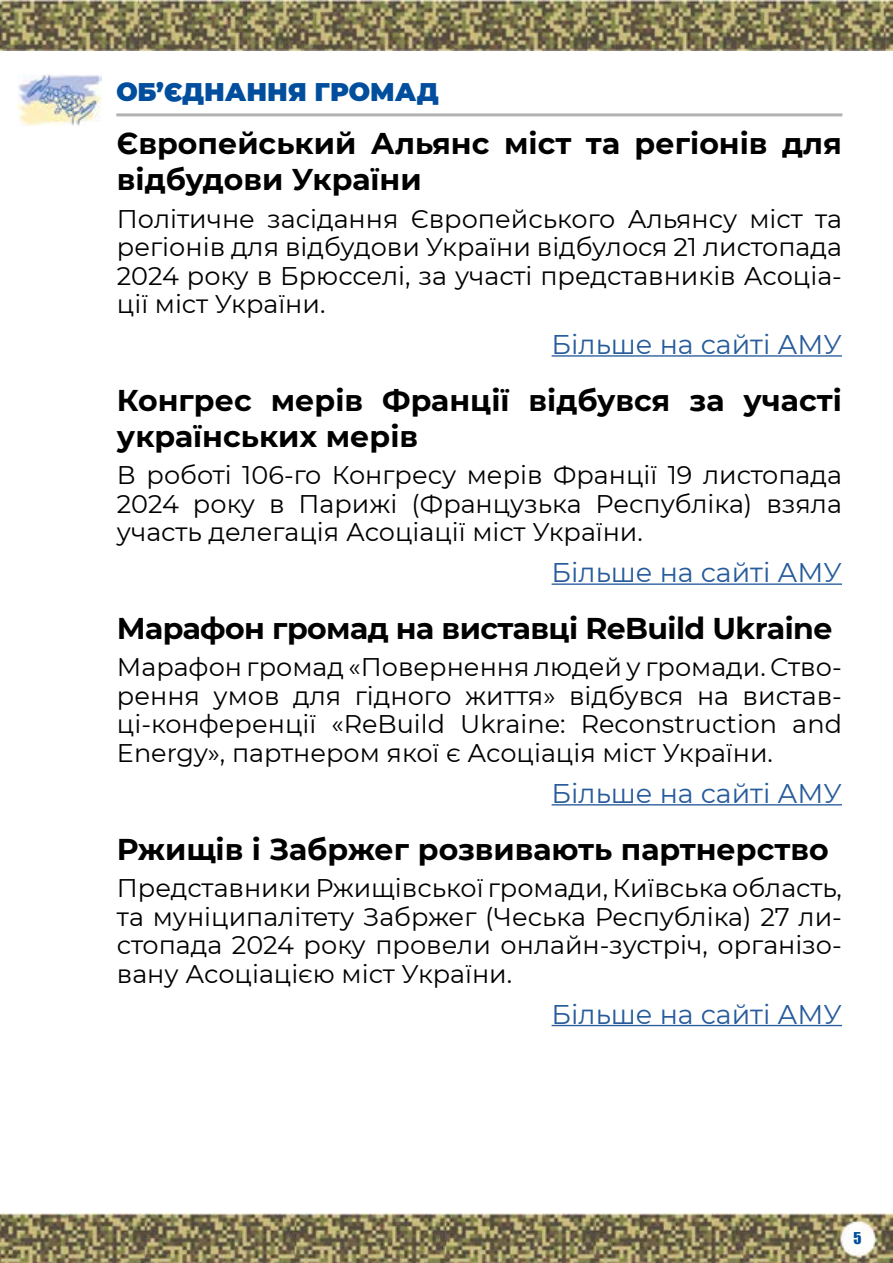
<style>
.page{position:relative;width:893px;height:1263px;background:#fff}
.page>*{position:absolute;margin:0;border:0;box-sizing:border-box;transform-origin:0 0}
.t1{font:700 30px/36px "Montserrat";color:#000}
.t2{font:700 30px "Montserrat";letter-spacing:-.02em;color:#000}
.t3{font:27px "Montserrat";color:#275b9b}
.t4{font:25.5px/28.5px "Montserrat";color:#000;text-align:justify}
.t5{font:900 25.5px "Montserrat";color:#004e9d}
.t6{font:15px "Impact";color:#004e9d}
</style>
<div class="page">
<img style="left:0;top:0;width:893px;height:50px">
<img style="left:0;top:1213px;width:893px;height:50px">
<img style="left:17px;top:74px;width:85px;height:51px">
<hr style="left:116px;top:113px;width:726px;height:3px;background:#b3b2b2">
<hr style="left:552px;top:355px;width:290px;height:2px;background:#275b9b">
<hr style="left:552px;top:583px;width:290px;height:2px;background:#275b9b">
<hr style="left:552px;top:804px;width:290px;height:1px;background:#275b9b">
<hr style="left:552px;top:1025px;width:290px;height:1px;background:#275b9b">
<p class="t5" style="left:116px;top:73px;width:324px">ОБ’ЄДНАННЯ ГРОМАД</p>
<p class="t1" style="left:117px;top:124px;width:726px">Європейський Альянс міст та регіонів для відбудови України</p>
<p class="t4" style="left:117px;top:203px;width:726px">Політичне засідання Європейського Альянсу міст та регіонів для відбудови України відбулося 21 листопада 2024 року в Брюсселі, за участі представників Асоціа&shy;ції міст України.</p>
<p class="t3" style="left:552px;top:326px;width:292px">Більше на сайті АМУ</p>
<p class="t1" style="left:117px;top:381px;width:726px">Конгрес мерів Франції відбувся за участі українських мерів</p>
<p class="t4" style="left:117px;top:460px;width:726px">В роботі 106-го Конгресу мерів Франції 19 листопада 2024 року в Парижі (Французька Республіка) взяла участь делегація Асоціації міст України.</p>
<p class="t3" style="left:552px;top:554px;width:292px">Більше на сайті АМУ</p>
<p class="t2" style="left:117px;top:607px;width:717px">Марафон громад на виставці ReBuild Ukraine</p>
<p class="t4" style="left:117px;top:652px;width:726px">Марафон громад «Повернення людей у громади. Ство&shy;рення умов для гідного життя» відбувся на вистав&shy;ці-конференції «ReBuild Ukraine: Reconstruction and Energy», партнером якої є Асоціація міст України.</p>
<p class="t3" style="left:552px;top:775px;width:292px">Більше на сайті АМУ</p>
<p class="t1" style="left:117px;top:830px;width:713px">Ржищів і Забржег розвивають партнерство</p>
<p class="t4" style="left:117px;top:873px;width:726px">Представники Ржищівської громади, Київська область, та муніципалітету Забржег (Чеська Республіка) 27 ли&shy;стопада 2024 року провели онлайн-зустріч, організо&shy;вану Асоціацією міст України.</p>
<p class="t3" style="left:552px;top:995px;width:292px">Більше на сайті АМУ</p>
<p class="t6" style="left:853px;top:1226px;width:10px">5</p>
</div>
